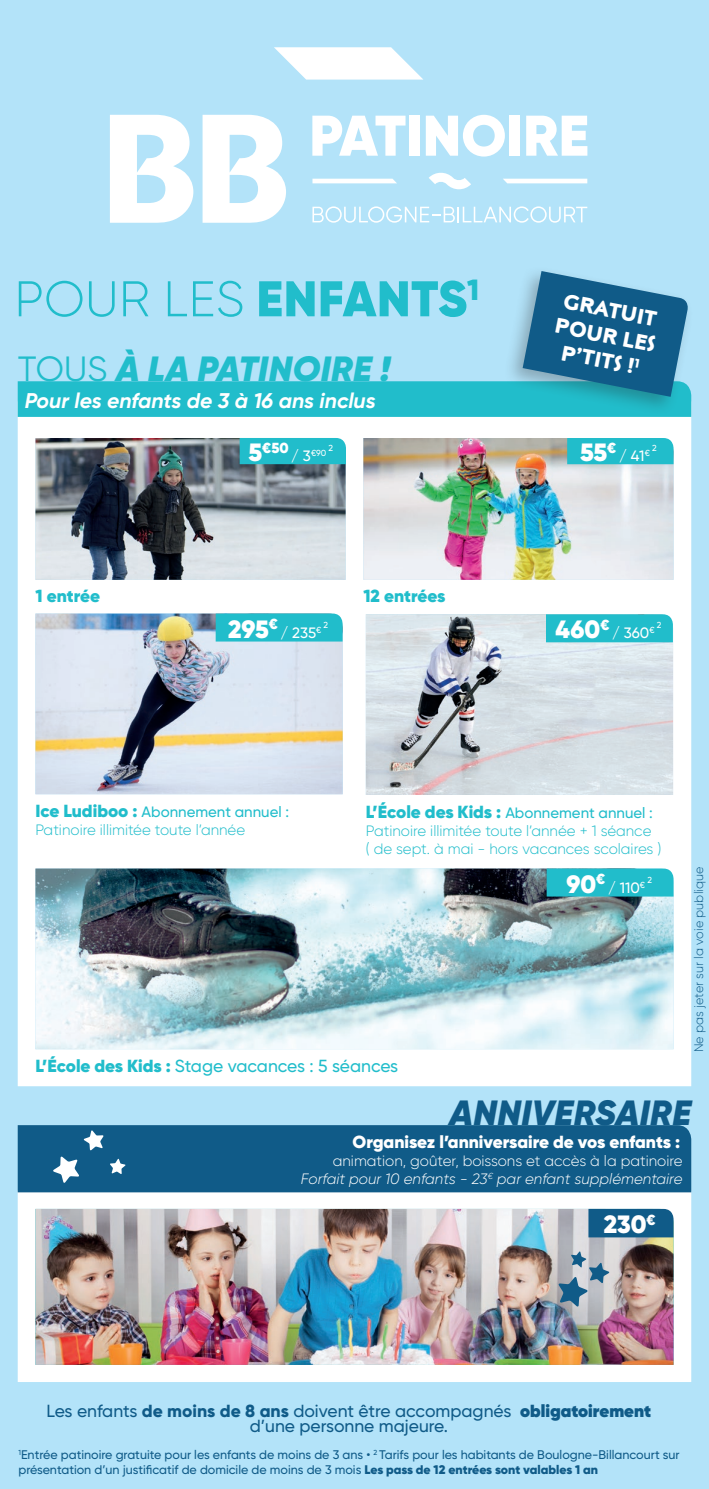
<style>
.page{position:relative;width:709px;height:1489px;background:#fff}
.page>*{position:absolute;margin:0;border:0;box-sizing:border-box;transform-origin:0 0}
.t1{font:300 50px "Gilroy";letter-spacing:.01em;color:#21bdcb}
.t2{font:italic 900 35px "Gilroy";letter-spacing:.01em;color:#21bdcb}
.t3{font:italic 900 35px "Gilroy";letter-spacing:.01em;color:#105b88}
.t4{font:900 25px "Gilroy";color:#fff}
.t5{font:italic 700 21.25px "Gilroy";color:#fff}
.t6{font:700 21.25px/25.2px "Posterama 1901";color:#fff;text-align:center}
.t7{font:500 17.5px/15px "Gilroy";color:#105b88;text-align:center}
.t8{font:500 17.5px "Gilroy";letter-spacing:-.01em;color:#21bdcb}
.t9{font:900 17.5px "Gilroy";color:#fff}
.t10{font:900 17.5px "Gilroy";color:#21bdcb}
.t11{font:300 15px/18px "Gilroy";color:#21bdcb}
.t12{font:italic 300 15px/18px "Gilroy";color:#fff;text-align:right}
.t13{font:500 15px "Gilroy";color:#fff}
.t14{font:900 14.5px "Gilroy";color:#fff}
.t15{font:500 12.5px/15px "Gilroy";color:#105b88}
.t16{font:300 12.5px "Gilroy";color:#105b88}
.t17{font:500 8.75px "Gilroy";color:#fff}
.s1{font-weight:900}
.s2{font-weight:400;font-style:normal}
.s3{font-size:25px}
.s4{font-size:15px}
.s5{font-weight:900;font-size:17.5px}
.s6{font-weight:500}
.s7{font-style:normal}
.s8{font-weight:800}
</style>
<div class="page">
<div style="left:0;top:0;width:709px;height:1488px;background:#b3e3f9"></div>
<svg style="left:274px;top:47px;width:149px;height:33px"></svg>
<svg style="left:110px;top:115px;width:176px;height:108px"></svg>
<svg style="left:312px;top:206px;width:275px;height:17px"></svg>
<svg style="left:312px;top:116px;width:93px;height:40px"></svg>
<div style="left:409px;top:116px;width:10px;height:40px;background:#fff"></div>
<svg style="left:426px;top:115px;width:79px;height:41px"></svg>
<div style="left:509px;top:116px;width:11px;height:40px;background:#fff"></div>
<svg style="left:526px;top:116px;width:61px;height:40px"></svg>
<svg style="left:429px;top:172px;width:42px;height:17px"></svg>
<svg style="left:503px;top:179px;width:84px;height:4px"></svg>
<svg style="left:312px;top:179px;width:85px;height:4px"></svg>
<div style="left:18px;top:401px;width:673px;height:685px;background:#fff"></div>
<img style="left:35px;top:438px;width:310px;height:142px">
<img style="left:363px;top:438px;width:310px;height:142px">
<img style="left:35px;top:613px;width:308px;height:181px">
<div style="left:216px;top:613px;width:126px;height:28px;background:#21bdcb"></div>
<div style="left:240px;top:438px;width:106px;height:26px;background:#21bdcb"></div>
<div style="left:567px;top:438px;width:106px;height:26px;background:#21bdcb"></div>
<img style="left:35px;top:868px;width:638px;height:181px">
<div style="left:546px;top:868px;width:127px;height:28px;background:#21bdcb"></div>
<img style="left:366px;top:614px;width:307px;height:181px">
<div style="left:546px;top:614px;width:127px;height:28px;background:#21bdcb"></div>
<div style="left:18px;top:1190px;width:673px;height:191px;background:#fff"></div>
<div style="left:18px;top:1125px;width:673px;height:67px;background:#105b88"></div>
<img style="left:35px;top:1208px;width:638px;height:156px">
<div style="left:588px;top:1208px;width:85px;height:29px;background:#105b88"></div>
<svg style="left:53px;top:1156px;width:26px;height:27px"></svg>
<svg style="left:558px;top:1251px;width:51px;height:55px;background:#92a6b6"></svg>
<svg style="left:84px;top:1130px;width:19px;height:20px"></svg>
<svg style="left:110px;top:1158px;width:16px;height:15px"></svg>
<svg style="left:18px;top:271px;width:673px;height:146px"></svg>
<h1 class="t1" style="left:14px;top:268px;width:466px">POUR LES <span class="s1">ENFANTS</span><sup>1</sup></h1>
<h2 class="t2" style="left:18px;top:347px;width:374px"><span class="s2">TOUS</span> À LA PATINOIRE !</h2>
<h3 class="t5" style="left:25px;top:387px;width:352px">Pour les enfants de 3 à 16 ans inclus</h3>
<h3 class="t6" style="left:562px;top:287px;width:103px;rotate:11deg">GRATUIT<br>POUR LES<br>P’TITS !<sup>1</sup></h3>
<h3 class="t10" style="left:35px;top:584px;width:66px">1 entrée</h3>
<p class="t14" style="left:248px;top:438px;width:42px"><span class="s3">5</span>€50</p>
<p class="t17" style="left:291px;top:447px;width:37px"><span class="s4">/ 3</span>€90</p>
<p class="t17" style="left:329px;top:442px;width:6px">2</p>
<h3 class="t4" style="left:580px;top:436px;width:38px">55<sup>€</sup></h3>
<p class="t13" style="left:619px;top:446px;width:32px">/ 41<sup>€</sup></p>
<p class="t17" style="left:652px;top:442px;width:6px">2</p>
<h3 class="t4" style="left:228px;top:613px;width:51px">295<sup>€</sup></h3>
<p class="t13" style="left:281px;top:623px;width:42px">/ 235<sup>€</sup></p>
<p class="t17" style="left:323px;top:619px;width:6px">2</p>
<h3 class="t10" style="left:363px;top:584px;width:83px">12 entrées</h3>
<h3 class="t4" style="left:555px;top:613px;width:55px">460<sup>€</sup></h3>
<p class="t13" style="left:612px;top:624px;width:44px">/ 360<sup>€</sup></p>
<p class="t17" style="left:657px;top:620px;width:6px">2</p>
<p class="t11" style="left:35px;top:802px;width:255px"><span class="s5">Ice Ludiboo :</span> <span class="s6">Abonnement annuel :<br></span>Patinoire illimitée toute l’année</p>
<p class="t11" style="left:366px;top:803px;width:297px"><span class="s5">L’École des Kids :</span> <span class="s6">Abonnement annuel :<br></span>Patinoire illimitée toute l’année + 1 séance<br>( de sept. à mai - hors vacances scolaires )</p>
<h3 class="t4" style="left:566px;top:867px;width:41px">90<sup>€</sup></h3>
<p class="t13" style="left:608px;top:878px;width:39px">/ 110<sup>€</sup></p>
<p class="t17" style="left:647px;top:874px;width:6px">2</p>
<h3 class="t8" style="left:35px;top:1054px;width:364px"><span class="s1">L’École des Kids :</span> Stage vacances : 5 séances</h3>
<p class="t16" style="left:691px;top:1052px;width:187px;rotate:-90deg">Ne pas jeter sur la voie publique</p>
<h2 class="t3" style="left:449px;top:1090px;width:243px">ANNIVERSAIRE</h2>
<h3 class="t9" style="left:352px;top:1130px;width:329px">Organisez l’anniversaire de vos enfants :</h3>
<p class="t12" style="left:301px;top:1151px;width:383px"><span class="s7">animation, goûter, boissons et accès à la patinoire<br></span>Forfait pour 10 enfants - 23<sup>€</sup> par enfant supplémentaire</p>
<h3 class="t4" style="left:603px;top:1208px;width:54px">230<sup>€</sup></h3>
<h3 class="t7" style="left:47px;top:1402px;width:606px">Les enfants <span class="s8">de moins de 8 ans</span> doivent être accompagnés <span class="s8">obligatoirement </span>d’une personne majeure.</h3>
<p class="t15" style="left:18px;top:1446px;width:662px"><sup>1</sup>Entrée patinoire gratuite pour les enfants de moins de 3 ans • <sup>2</sup> Tarifs pour les habitants de Boulogne-Billancourt sur présentation d’un justificatif de domicile de moins de 3 mois <span class="s1">Les pass de 12 entrées sont valables 1 an</span></p>
</div>
